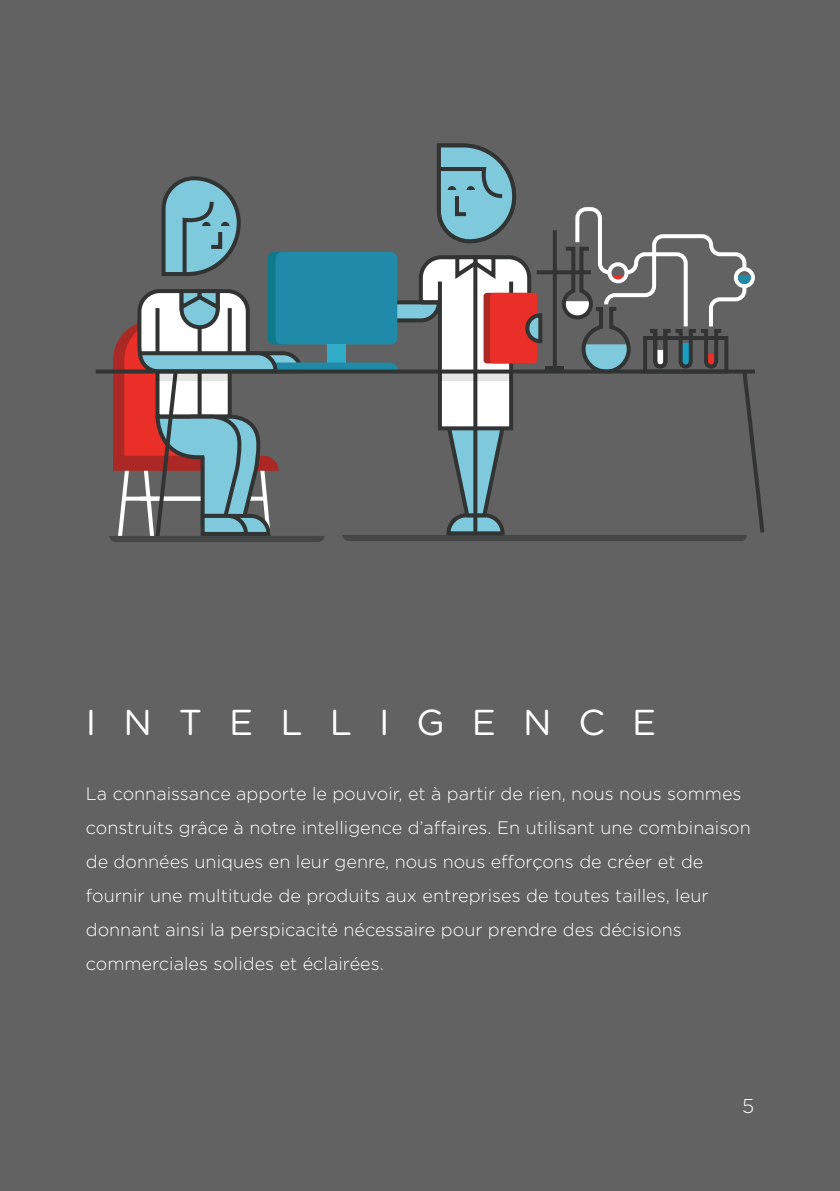
<style>
.page{position:relative;width:840px;height:1191px;background:#fff}
.page>*{position:absolute;margin:0;border:0;box-sizing:border-box;transform-origin:0 0}
.t1{font:36px "Gotham Rounded";letter-spacing:.75em;color:#fff}
.t2{font:300 20px "Gotham Rounded";color:#fff}
.t3{font:300 18px/34px "Gotham Rounded";color:#fff}
</style>
<div class="page">
<div style="left:0;top:0;width:839px;height:1191px;background:#626262"></div>
<svg style="left:109px;top:143px;width:656px;height:399px"></svg>
<h1 class="t1" style="left:86px;top:697px;width:571px">INTELLIGENCE</h1>
<p class="t3" style="left:86px;top:775px;width:666px">La connaissance apporte le pouvoir, et à partir de rien, nous nous sommes construits grâce à notre intelligence d’affaires. En utilisant une combinaison de données uniques en leur genre, nous nous efforçons de créer et de fournir une multitude de produits aux entreprises de toutes tailles, leur donnant ainsi la perspicacité nécessaire pour prendre des décisions commerciales solides et éclairées.</p>
<p class="t2" style="left:741px;top:1092px;width:14px">5</p>
</div>
